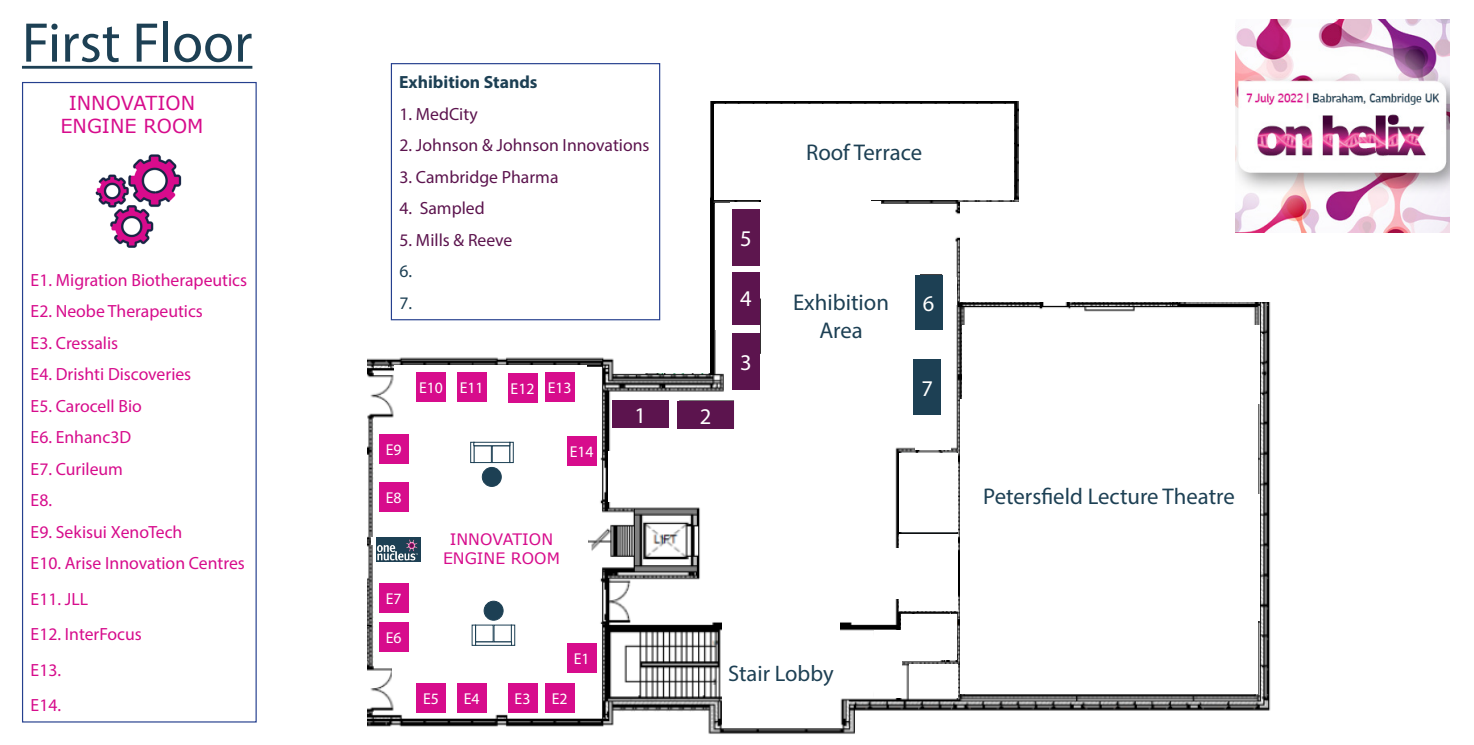
<style>
.page{position:relative;width:1474px;height:745px;background:#fff}
.page>*{position:absolute;margin:0;border:0;box-sizing:border-box;transform-origin:0 0}
.t1{font:56.35px "Myriad Pro";color:#1d4054}
.t2{font:22.75px "Myriad Pro";color:#1d4054}
.t3{font:22.57px "Myriad Pro";color:#1d4054}
.t4{font:22.57px "Myriad Pro";color:#fff}
.t5{font:19.25px "Verdana";color:#d70c8c}
.t6{font:17.68px "Myriad Pro";color:#d70c8c}
.t7{font:17.68px "Myriad Pro";color:#5c144e}
.t8{font:700 17.68px "Myriad Pro";color:#1d4054}
.t9{font:17.68px "Myriad Pro";color:#1d4054}
.t10{font:15.75px "Myriad Pro";color:#fff}
.t11{font:15.75px "Verdana";color:#d70c8c}
</style>
<div class="page">
<img style="left:367px;top:101px;width:904px;height:633px">
<div style="left:914px;top:274px;width:28px;height:55px;border:2px solid #231f20"></div>
<div style="left:732px;top:298px;width:29px;height:55px;border:2px solid #231f20"></div>
<div style="left:394px;top:365px;width:192px;height:159px;background:#fff"></div>
<div style="left:769px;top:201px;width:111px;height:159px;background:#fff"></div>
<div style="left:961px;top:325px;width:298px;height:78px;background:#fff"></div>
<div style="left:1018px;top:85px;width:310px;height:216px;background:#fff"></div>
<div style="left:644px;top:93px;width:65px;height:279px;background:#fff"></div>
<div style="left:722px;top:617px;width:117px;height:109px;background:#fff"></div>
<div style="left:677px;top:401px;width:57px;height:28px;background:#5c144e"></div>
<div style="left:850px;top:471px;width:35px;height:70px;background:#fff"></div>
<div style="left:392px;top:557px;width:193px;height:136px;background:#fff"></div>
<div style="left:714px;top:104px;width:299px;height:96px;background:#fff"></div>
<div style="left:761px;top:192px;width:109px;height:20px;background:#fff"></div>
<div style="left:960px;top:202px;width:84px;height:99px;background:#fff"></div>
<div style="left:960px;top:399px;width:298px;height:109px;background:#fff"></div>
<div style="left:960px;top:597px;width:298px;height:96px;background:#fff"></div>
<div style="left:608px;top:451px;width:27px;height:50px;background:#fff"></div>
<div style="left:871px;top:548px;width:27px;height:50px;background:#fff"></div>
<div style="left:874px;top:629px;width:28px;height:68px;background:#fff"></div>
<div style="left:899px;top:452px;width:58px;height:79px;background:#fff"></div>
<div style="left:915px;top:422px;width:35px;height:27px;background:#fff"></div>
<div style="left:943px;top:277px;width:14px;height:28px;background:#fff"></div>
<div style="left:895px;top:272px;width:24px;height:148px;background:#fff"></div>
<div style="left:910px;top:329px;width:38px;height:91px;background:#fff"></div>
<div style="left:899px;top:534px;width:58px;height:76px;background:#fff"></div>
<div style="left:901px;top:613px;width:56px;height:46px;background:#fff"></div>
<div style="left:909px;top:663px;width:48px;height:34px;background:#fff"></div>
<div style="left:715px;top:203px;width:17px;height:126px;background:#fff"></div>
<div style="left:761px;top:257px;width:17px;height:127px;background:#fff"></div>
<div style="left:960px;top:477px;width:17px;height:127px;background:#fff"></div>
<div style="left:1242px;top:493px;width:17px;height:127px;background:#fff"></div>
<div style="left:732px;top:268px;width:28px;height:57px;background:#5c144e"></div>
<div style="left:730px;top:202px;width:35px;height:70px;background:#fff"></div>
<div style="left:732px;top:209px;width:28px;height:57px;background:#5d164e"></div>
<div style="left:732px;top:333px;width:28px;height:57px;background:#5c144e"></div>
<div style="left:732px;top:325px;width:28px;height:8px;background:#fff"></div>
<div style="left:371px;top:536px;width:216px;height:8px;background:#fff"></div>
<div style="left:416px;top:372px;width:30px;height:30px;background:#d70c8c"></div>
<img style="left:376px;top:537px;width:44px;height:24px">
<div style="left:507px;top:372px;width:30px;height:30px;background:#d70c8c"></div>
<div style="left:457px;top:372px;width:29px;height:30px;background:#d70c8c"></div>
<div style="left:416px;top:682px;width:30px;height:30px;background:#d70c8c"></div>
<div style="left:507px;top:682px;width:30px;height:30px;background:#d70c8c"></div>
<div style="left:545px;top:682px;width:29px;height:30px;background:#d70c8c"></div>
<div style="left:545px;top:372px;width:29px;height:30px;background:#d70c8c"></div>
<div style="left:612px;top:400px;width:56px;height:28px;background:#5c144e"></div>
<div style="left:566px;top:643px;width:30px;height:29px;background:#d70c8c"></div>
<div style="left:379px;top:621px;width:29px;height:30px;background:#d70c8c"></div>
<div style="left:457px;top:682px;width:29px;height:30px;background:#d70c8c"></div>
<div style="left:379px;top:582px;width:29px;height:30px;background:#d70c8c"></div>
<div style="left:379px;top:481px;width:30px;height:30px;background:#d70c8c"></div>
<div style="left:379px;top:434px;width:30px;height:30px;background:#d70c8c"></div>
<div style="left:567px;top:436px;width:29px;height:30px;background:#d70c8c"></div>
<img style="left:1235px;top:19px;width:214px;height:214px">
<div style="left:913px;top:359px;width:28px;height:56px;background:#1d4054"></div>
<div style="left:914px;top:275px;width:28px;height:54px;background:#1d4054"></div>
<div style="left:391px;top:63px;width:269px;height:257px;border:1px solid #253f8e"></div>
<hr style="left:22px;top:66px;width:230px;height:3px;background:#1d4054">
<div style="left:22px;top:82px;width:235px;height:640px;border:1px solid #253f8e"></div>
<img style="left:95px;top:154px;width:87px;height:94px">
<div style="left:989px;top:456px;width:259px;height:193px;background:#fff"></div>
<div style="left:492px;top:445px;width:18px;height:17px;background:#fff;border:1px solid #1d4054"></div>
<svg style="left:509px;top:441px;width:4px;height:21px"></svg>
<div style="left:473px;top:445px;width:19px;height:17px;background:#fff;border:1px solid #1d4054"></div>
<svg style="left:470px;top:441px;width:4px;height:21px"></svg>
<svg style="left:473px;top:441px;width:37px;height:5px"></svg>
<div style="left:482px;top:467px;width:19px;height:19px;background:#1d4054;border-radius:50%"></div>
<div style="left:482px;top:466px;width:19px;height:20px;border:1px solid #1d4054;border-radius:50%"></div>
<svg style="left:471px;top:624px;width:5px;height:21px"></svg>
<div style="left:493px;top:624px;width:19px;height:17px;background:#fff;border:1px solid #1d4054"></div>
<svg style="left:511px;top:624px;width:4px;height:21px"></svg>
<svg style="left:475px;top:641px;width:37px;height:4px"></svg>
<div style="left:484px;top:600px;width:19px;height:19px;background:#1d4054;border-radius:50%"></div>
<div style="left:483px;top:600px;width:20px;height:20px;border:1px solid #1d4054;border-radius:50%"></div>
<p class="t1" style="left:22px;top:8px;width:232px">First Floor</p>
<p class="t5" style="left:69px;top:90px;width:128px">INNOVATION</p>
<p class="t5" style="left:60px;top:113px;width:145px">ENGINE ROOM</p>
<p class="t6" style="left:31px;top:268px;width:218px">E1. Migration Biotherapeutics</p>
<p class="t6" style="left:31px;top:300px;width:174px">E2. Neobe Therapeutics</p>
<p class="t6" style="left:31px;top:331px;width:89px">E3. Cressalis</p>
<p class="t6" style="left:31px;top:363px;width:162px">E4. Drishti Discoveries</p>
<p class="t6" style="left:31px;top:394px;width:113px">E5. Carocell Bio</p>
<p class="t6" style="left:31px;top:426px;width:102px">E6. Enhanc3D</p>
<p class="t6" style="left:31px;top:457px;width:94px">E7. Curileum</p>
<p class="t6" style="left:31px;top:489px;width:23px">E8.</p>
<p class="t6" style="left:31px;top:520px;width:153px">E9. Sekisui XenoTech</p>
<p class="t6" style="left:31px;top:552px;width:216px">E10. Arise Innovation Centres</p>
<p class="t6" style="left:31px;top:587px;width:59px">E11. JLL</p>
<p class="t6" style="left:31px;top:623px;width:113px">E12. InterFocus</p>
<p class="t6" style="left:31px;top:658px;width:32px">E13.</p>
<p class="t6" style="left:31px;top:693px;width:32px">E14.</p>
<p class="t8" style="left:399px;top:70px;width:140px">Exhibition Stands</p>
<p class="t7" style="left:399px;top:103px;width:80px">1. MedCity</p>
<p class="t7" style="left:399px;top:134px;width:251px">2. Johnson &amp; Johnson Innovations</p>
<p class="t7" style="left:399px;top:166px;width:160px">3. Cambridge Pharma</p>
<p class="t7" style="left:399px;top:197px;width:87px">4. Sampled</p>
<p class="t7" style="left:399px;top:229px;width:114px">5. Mills &amp; Reeve</p>
<p class="t9" style="left:399px;top:260px;width:14px">6.</p>
<p class="t9" style="left:399px;top:292px;width:14px">7.</p>
<p class="t10" style="left:419px;top:378px;width:25px">E10</p>
<p class="t10" style="left:460px;top:378px;width:25px">E11</p>
<p class="t10" style="left:510px;top:378px;width:25px">E12</p>
<p class="t10" style="left:548px;top:378px;width:25px">E13</p>
<p class="t10" style="left:386px;top:440px;width:17px">E9</p>
<p class="t10" style="left:570px;top:442px;width:25px">E14</p>
<p class="t10" style="left:386px;top:487px;width:17px">E8</p>
<p class="t10" style="left:386px;top:588px;width:17px">E7</p>
<p class="t10" style="left:386px;top:627px;width:17px">E6</p>
<p class="t11" style="left:450px;top:528px;width:105px">INNOVATION</p>
<p class="t11" style="left:443px;top:547px;width:118px">ENGINE ROOM</p>
<p class="t10" style="left:573px;top:648px;width:17px">E1</p>
<p class="t10" style="left:423px;top:688px;width:17px">E5</p>
<p class="t10" style="left:514px;top:688px;width:17px">E3</p>
<p class="t10" style="left:552px;top:688px;width:17px">E2</p>
<p class="t10" style="left:464px;top:688px;width:17px">E4</p>
<p class="t4" style="left:634px;top:401px;width:13px">1</p>
<p class="t4" style="left:700px;top:402px;width:13px">2</p>
<p class="t4" style="left:740px;top:224px;width:13px">5</p>
<p class="t4" style="left:740px;top:284px;width:13px">4</p>
<p class="t4" style="left:740px;top:348px;width:13px">3</p>
<p class="t2" style="left:806px;top:139px;width:118px">Roof Terrace</p>
<p class="t2" style="left:793px;top:288px;width:97px">Exhibition</p>
<p class="t2" style="left:819px;top:315px;width:45px">Area</p>
<p class="t4" style="left:922px;top:289px;width:13px">6</p>
<p class="t4" style="left:921px;top:374px;width:13px">7</p>
<p class="t2" style="left:983px;top:481px;width:253px">Petersfield Lecture Theatre</p>
<p class="t3" style="left:728px;top:659px;width:107px">Stair Lobby</p>
</div>
